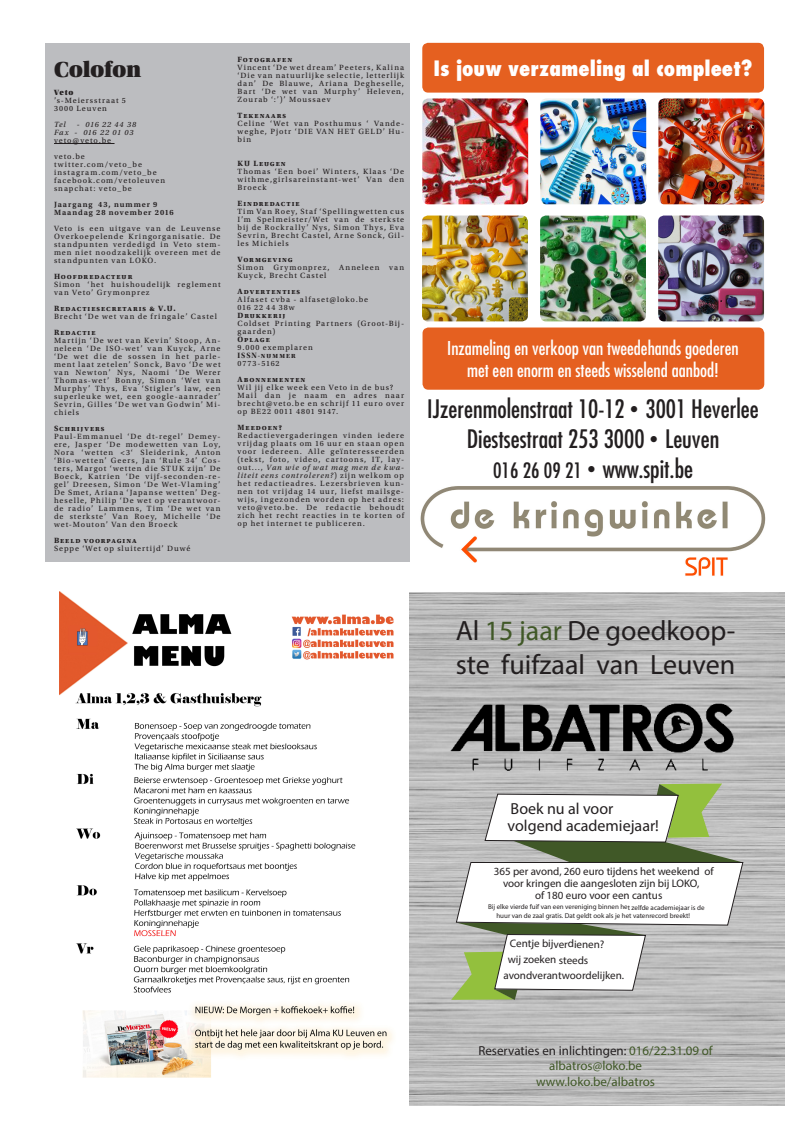
<style>
.page{position:relative;width:808px;height:1134px;background:#fff}
.page>*{position:absolute;margin:0;border:0;box-sizing:border-box;transform-origin:0 0}
.t1{font:28px/33.6px "Myriad Pro";color:#231f20}
.t2{font:condensed 24.8px/29.7px "Futura Std";color:#231f20;text-align:center}
.t3{font:23px "Utopia Std Black Headline";letter-spacing:-.015em;color:#231f20}
.t4{font:800 condensed 20.7px "Futura Std";color:#fff}
.t5{font:condensed 18.6px/22.3px "Futura Std";color:#fff;text-align:center}
.t6{font:16px/17px "Myriad Pro";color:#231f20}
.t7{font:13px/15.6px "Myriad Pro";color:#405827;text-align:center}
.t8{font:11px "Myriad Pro";color:#231f20}
.t9{font:8px/8px "Utopia Std Capt";letter-spacing:.12em;color:#231f20;text-align:justify}
.t10{font:8px "Utopia Std Bold Capt";letter-spacing:.12em;color:#231f20}
.t11{font:8px/8px "Utopia Std Capt It";letter-spacing:.115em;color:#231f20}
.t12{font:8px/8px "Utopia Std Semibold Capt";letter-spacing:.115em;color:#231f20}
.t13{font:8px "Utopia Std Bold Disp";letter-spacing:.13em;color:#231f20}
.t14{font:8px "Utopia Std Bold Capt";letter-spacing:.1em;color:#231f20}
.t15{font:8px "Utopia Std Black Headline";color:#231f20}
.t16{font:7px/8.4px "Myriad Pro";color:#231f20}
.s1{font-family:"Utopia Std Capt"}
.s2{font-family:"Arial";font-stretch:normal}
.s3{font-size:20.7px}
.s4{color:#405827}
.s5{color:#231f20}
</style>
<div class="page">
<img style="left:60px;top:592px;width:334px;height:486px">
<div style="left:422px;top:327px;width:342px;height:63px;background:#e56020;border-radius:6px"></div>
<div style="left:422px;top:43px;width:342px;height:50px;background:#e56020;border-radius:6px"></div>
<img style="left:422px;top:98px;width:106px;height:106px">
<img style="left:540px;top:98px;width:106px;height:106px">
<img style="left:658px;top:98px;width:106px;height:106px">
<img style="left:420px;top:486px;width:346px;height:90px">
<img style="left:422px;top:216px;width:106px;height:105px">
<img style="left:540px;top:216px;width:106px;height:105px">
<img style="left:658px;top:216px;width:106px;height:105px">
<img style="left:410px;top:592px;width:375px;height:513px">
<svg style="left:451px;top:783px;width:293px;height:217px"></svg>
<img style="left:451px;top:665px;width:282px;height:142px">
<div style="left:46px;top:43px;width:364px;height:518px;background:#bcbdc0"></div>
<hr style="left:54px;top:143px;width:61px;height:1px;background:#231f20">
<h3 class="t3" style="left:54px;top:57px;width:89px">Colofon</h3>
<p class="t15" style="left:54px;top:88px;width:21px">Veto</p>
<p class="t9" style="left:54px;top:96px;width:73px">’s-Meiersstraat 5<br>3000 Leuven</p>
<p class="t11" style="left:54px;top:120px;width:13px">Tel</p>
<p class="t11" style="left:54px;top:120px;width:84px;text-indent:23px">- 016 22 44 38<br>Fax - 016 22 01 03</p>
<p class="t9" style="left:54px;top:132px;width:59px;line-height:16px">veto@veto.be veto.be</p>
<p class="t9" style="left:54px;top:160px;width:113px;text-align:left">twitter.com/veto_be instagram.com/veto_be facebook.com/vetoleuven snapchat: veto_be</p>
<p class="t12" style="left:54px;top:200px;width:121px">Jaargang 43, nummer 9<br>Maandag 28 november 2016</p>
<p class="t9" style="left:54px;top:224px;width:168px">Veto is een uitgave van de Leuvense Overkoepelende Kringorganisatie. De standpunten verdedigd in Veto stem&shy;men niet noodzakelijk overeen met de standpunten van LOKO.</p>
<p class="t10" style="left:54px;top:271px;width:80px">Hoofdredacteur</p>
<p class="t9" style="left:54px;top:280px;width:168px">Simon ‘het huishoudelijk reglement van Veto’ Grymonprez</p>
<p class="t10" style="left:54px;top:303px;width:123px">Redactiesecretaris &amp; V.U.</p>
<p class="t9" style="left:54px;top:312px;width:165px">Brecht ‘De wet van de fringale’ Castel</p>
<p class="t10" style="left:54px;top:327px;width:43px">Redactie</p>
<p class="t9" style="left:54px;top:336px;width:168px">Martijn ‘De wet van Kevin’ Stoop, An&shy;neleen ‘De ISO-wet’ van Kuyck, Arne ‘De wet die de sossen in het parle&shy;ment laat zetelen’ Sonck, Bavo ‘De wet van Newton’ Nys, Naomi ‘De Werer Thomas-wet’ Bonny, Simon ‘Wet van Murphy’ Thys, Eva ‘Stigler’s law, een superleuke wet, een google-aanrader’ Sevrin, Gilles ‘De wet van Godwin’ Mi&shy;chiels</p>
<p class="t10" style="left:54px;top:423px;width:52px">Schrijvers</p>
<p class="t9" style="left:54px;top:432px;width:168px">Paul-Emmanuel ‘De dt-regel’ Demey&shy;ere, Jasper ‘De modewetten van Loy, Nora ‘wetten &lt;3‘ Sleiderink, Anton ‘Bio-wetten’ Geers, Jan ‘Rule 34’ Cos&shy;ters, Margot ‘wetten die STUK zijn’ De Boeck, Katrien ‘De vijf-seconden-re&shy;gel’ Dreesen, Simon ‘De Wet-Vlaming’ De Smet, Ariana ‘Japanse wetten’ Deg&shy;heselle, Philip ‘De wet op verantwoor&shy;de radio’ Lammens, Tim ‘De wet van de sterkste’ Van Roey, Michelle ‘De wet-Mouton’ Van den Broeck</p>
<p class="t10" style="left:54px;top:535px;width:84px">Beeld voorpagina</p>
<p class="t9" style="left:54px;top:544px;width:138px">Seppe ‘Wet op sluitertijd’ Duwé</p>
<p class="t10" style="left:238px;top:55px;width:56px">Fotografen</p>
<p class="t9" style="left:238px;top:64px;width:168px">Vincent ‘De wet dream’ Peeters, Kalina ‘Die van natuurlijke selectie, letterlijk dan’ De Blauwe, Ariana Degheselle, Bart ‘De wet van Murphy’ Heleven, Zourab ‘:’)’ Moussaev</p>
<p class="t10" style="left:238px;top:111px;width:50px">Tekenaars</p>
<p class="t9" style="left:238px;top:120px;width:168px">Celine ‘Wet van Posthumus ‘ Vande&shy;weghe, Pjotr ‘DIE VAN HET GELD’ Hu&shy;bin</p>
<p class="t10" style="left:238px;top:159px;width:50px">KU Leugen</p>
<p class="t9" style="left:238px;top:168px;width:168px">Thomas ‘Een boei’ Winters, Klaas ‘De withme,girlsareinstant-wet’ Van den Broeck</p>
<p class="t10" style="left:238px;top:199px;width:64px">Eindredactie</p>
<p class="t9" style="left:238px;top:208px;width:168px">Tim Van Roey, Staf ‘Spellingwetten cus I’m Spelmeister/Wet van de sterkste bij de Rockrally’ Nys, Simon Thys, Eva Sevrin, Brecht Castel, Arne Sonck, Gil&shy;les Michiels</p>
<p class="t14" style="left:238px;top:255px;width:57px">Vormgeving</p>
<p class="t9" style="left:238px;top:264px;width:168px">Simon Grymonprez, Anneleen van<br>Kuyck, Brecht Castel</p>
<p class="t10" style="left:238px;top:287px;width:64px">Advertenties</p>
<p class="t9" style="left:238px;top:296px;width:132px">Alfaset cvba - alfaset@loko.be<br>016 22 44 38w</p>
<p class="t10" style="left:238px;top:311px;width:49px">Drukkerij</p>
<p class="t9" style="left:238px;top:320px;width:168px">Coldset Printing Partners (Groot-Bij&shy;gaarden)</p>
<p class="t10" style="left:238px;top:335px;width:34px">Oplage</p>
<p class="t9" style="left:238px;top:344px;width:77px">9.000 exemplaren</p>
<p class="t13" style="left:238px;top:351px;width:60px">ISSN-nummer</p>
<p class="t9" style="left:238px;top:360px;width:44px">0773-5162</p>
<p class="t10" style="left:238px;top:375px;width:69px">Abonnementen</p>
<p class="t9" style="left:238px;top:384px;width:168px;text-align:left">Wil jij elke week een Veto in de bus?<br>Mail dan je naam en adres naar brecht@veto.be en schrijf 11 euro over op BE22 0011 4801 9147.</p>
<p class="t10" style="left:238px;top:423px;width:46px">Meedoen?</p>
<p class="t9" style="left:238px;top:432px;width:168px">Redactievergaderingen vinden iedere vrijdag plaats om 16 uur en staan open voor iedereen. Alle geïnteresseerden (tekst, foto, video, cartoons, IT, lay-</p>
<p class="t11" style="left:238px;top:464px;width:168px"><span class="s1">out...,</span> Van wie of wat mag men de kwa&shy;liteit eens controleren?<span class="s1">) zijn welkom op</span></p>
<p class="t9" style="left:238px;top:480px;width:168px">het redactieadres. Lezersbrieven kun&shy;nen tot vrijdag 14 uur, liefst mailsge&shy;wijs, ingezonden worden op het adres: veto@veto.be. De redactie behoudt zich het recht reacties in te korten of op het internet te publiceren.</p>
<h3 class="t4" style="left:434px;top:56px;width:320px">Is jouw verzameling al compleet?</h3>
<h3 class="t5" style="left:447px;top:337px;width:293px">Inzameling en verkoop van tweedehands goederen met een enorm en steeds wisselend aanbod!</h3>
<h2 class="t2" style="left:427px;top:394px;width:333px">IJzerenmolenstraat 10-12 <span class="s2">•</span> 3001 Heverlee<br>Diestsestraat 253 3000 <span class="s2">•</span> Leuven<br><span class="s3">016 26 09 21</span> <span class="s2">•</span> www.spit.be</h2>
<h1 class="t1" style="left:456px;top:613px;width:281px">Al <span class="s4">15 jaar</span> De goedkoop&shy;ste fuifzaal van Leuven</h1>
<h3 class="t6" style="left:508px;top:800px;width:153px">Boek nu al voor volgend academiejaar!</h3>
<h3 class="t8" style="left:494px;top:865px;width:221px">365 per avond, 260 euro tijdens het weekend of</h3>
<h3 class="t8" style="left:503px;top:877px;width:198px">voor kringen die aangesloten zijn bij LOKO,</h3>
<h3 class="t8" style="left:535px;top:889px;width:129px">of 180 euro voor een cantus</h3>
<p class="t16" style="left:496px;top:903px;width:210px;text-indent:-8px">Bij elke vierde fuif van een vereniging binnen het zelfde academiejaar is de huur van de zaal gratis. Dat geldt ook als je het vatenrecord breekt!</p>
<h3 class="t8" style="left:510px;top:936px;width:96px;rotate:1deg">Centje bijverdienen?</h3>
<h3 class="t8" style="left:508px;top:952px;width:82px;rotate:1deg">wij zoeken steeds</h3>
<h3 class="t8" style="left:504px;top:967px;width:122px;rotate:1deg">avondverantwoordelijken.</h3>
<h3 class="t7" style="left:478px;top:1042px;width:236px"><span class="s5">Reservaties en inlichtingen:</span> 016/22.31.09 of albatros@loko.be<br>www.loko.be/albatros</h3>
</div>
